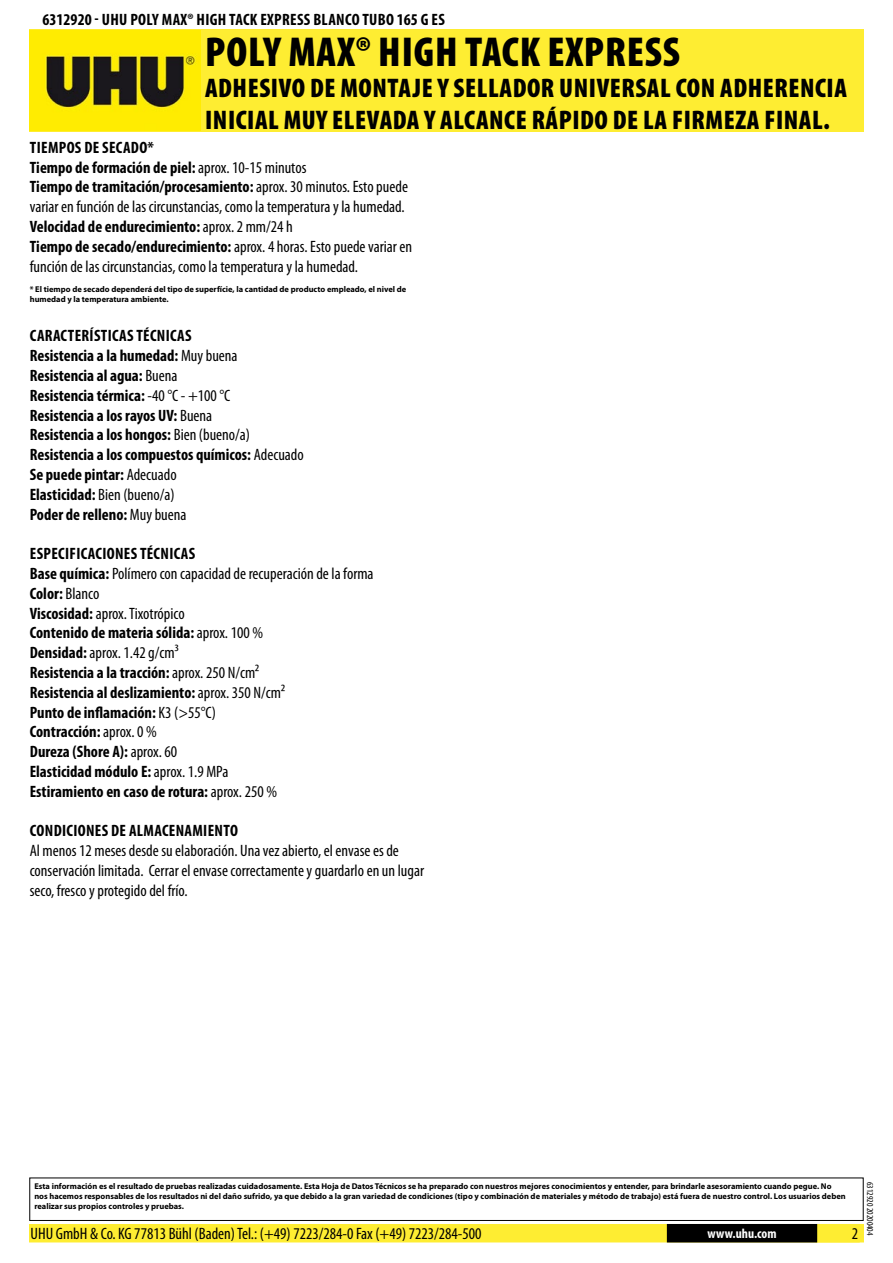
<style>
.page{position:relative;width:893px;height:1263px;background:#fff}
.page>*{position:absolute;margin:0;border:0;box-sizing:border-box;transform-origin:0 0}
.t1{font:900 condensed 42px "Myriad Pro";letter-spacing:.02em;color:#000}
.t2{font:900 condensed 27px/32.4px "Myriad Pro";letter-spacing:.02em;color:#000}
.t3{font:700 condensed 16.5px/19.8px "Myriad Pro";color:#000}
.t4{font:condensed 16.5px/19.8px "Myriad Pro";color:#000}
.t5{font:700 condensed 16.5px "Myriad Pro";letter-spacing:.02em;color:#000}
.t6{font:700 condensed 13.5px "Myriad Pro";letter-spacing:.015em;color:#fff}
.t7{font:condensed 9px "Myriad Pro";color:#000}
.t8{font:700 8.4px/10.1px "Myriad Pro";color:#000}
.s1{font-weight:700}
.s2{font-weight:400}
</style>
<div class="page">
<div style="left:30px;top:1225px;width:833px;height:17px;background:#feed32"></div>
<div style="left:29px;top:1224px;width:835px;height:18px;border:2px solid #feed32"></div>
<div style="left:816px;top:1224px;width:44px;height:18px;border:2px solid #feed32"></div>
<div style="left:668px;top:1225px;width:148px;height:17px;background:#000"></div>
<div style="left:667px;top:1224px;width:150px;height:18px;border:2px solid #000"></div>
<div style="left:29px;top:1177px;width:835px;height:44px;border:1px solid #000"></div>
<div style="left:30px;top:30px;width:834px;height:102px;background:#feed32"></div>
<img style="left:30px;top:31px;width:171px;height:100px">
<p class="t5" style="left:43px;top:9px;width:403px">6312920 - UHU Poly Max® High Tack Express Blanco Tubo 165 g ES</p>
<h1 class="t1" style="left:205px;top:25px;width:476px">POLY MAX® HIGH TACK EXPRESS</h1>
<h2 class="t2" style="left:205px;top:71px;width:643px">ADHESIVO DE MONTAJE Y SELLADOR UNIVERSAL CON ADHERENCIA<br>INICIAL MUY ELEVADA Y ALCANCE RÁPIDO DE LA FIRMEZA FINAL.</h2>
<p class="t4" style="left:30px;top:137px;width:384px"><span class="s1">Tiempos de secado*<br>Tiempo de formación de piel:</span> aprox. 10-15 minutos<br><span class="s1">Tiempo de tramitación/procesamiento:</span> aprox. 30 minutos. Esto puede variar en función de las circunstancias, como la temperatura y la humedad.<br><span class="s1">Velocidad de endurecimiento:</span> aprox. 2 mm/24 h<br><span class="s1">Tiempo de secado/endurecimiento:</span> aprox. 4 horas. Esto puede variar en función de las circunstancias, como la temperatura y la humedad.</p>
<p class="t8" style="left:30px;top:284px;width:378px">* El tiempo de secado dependerá del tipo de superfície, la cantidad de producto empleado, el nivel de humedad y la temperatura ambiente.</p>
<p class="t3" style="left:30px;top:326px;width:276px">Caracte rísticas técnicas<br>Resistencia a la humedad: <span class="s2">Muy buena </span>Resistencia al agua: <span class="s2">Buena<br></span>Resistencia térmica: <span class="s2">-40 °C - +100 °C<br></span>Resistencia a los rayos UV: <span class="s2">Buena<br></span>Resistencia a los hongos: <span class="s2">Bien (bueno/a)<br></span>Resistencia a los compuestos químicos: <span class="s2">Adecuado </span>Se puede pintar: <span class="s2">Adecuado<br></span>Elasticidad: <span class="s2">Bien (bueno/a)<br></span>Poder de relleno: <span class="s2">Muy buena</span></p>
<p class="t3" style="left:30px;top:543px;width:345px">Especificaciones técnicas<br>Base química: <span class="s2">Polímero con capacidad de recuperación de la forma </span>Color: <span class="s2">Blanco<br></span>Viscosidad: <span class="s2">aprox. Tixotrópico<br></span>Contenido de materia sólida: <span class="s2">aprox. 100 %<br></span>Densidad: <span class="s2">aprox. 1.42 g/cm³<br></span>Resistencia a la tracción: <span class="s2">aprox. 250 N/cm²<br></span>Resistencia al deslizamiento: <span class="s2">aprox. 350 N/cm²<br></span>Punto de inflamación: <span class="s2">K3 (&gt;55°C)<br></span>Contracción: <span class="s2">aprox. 0 %<br></span>Dureza (Shore A): <span class="s2">aprox. 60<br></span>Elasticidad módulo E: <span class="s2">aprox. 1.9 MPa<br></span>Estiramiento en caso de rotura: <span class="s2">aprox. 250 %</span></p>
<p class="t5" style="left:30px;top:821px;width:209px">Condiciones de almacenamiento</p>
<p class="t4" style="left:30px;top:841px;width:396px">Al menos 12 meses desde su elaboración. Una vez abierto, el envase es de conservación limitada. Cerrar el envase correctamente y guardarlo en un lugar seco, fresco y protegido del frío.</p>
<p class="t8" style="left:34px;top:1181px;width:813px">Esta información es el resultado de pruebas realizadas cuidadosamente. Esta Hoja de Datos Técnicos se ha preparado con nuestros mejores conocimientos y entender, para brindarle asesoramiento cuando pegue. No nos hacemos responsables de los resultados ni del daño sufrido, ya que debido a la gran variedad de condiciones (tipo y combinación de materiales y método de trabajo) está fuera de nuestro control. Los usuarios deben realizar sus propios controles y pruebas.</p>
<p class="t4" style="left:31px;top:1224px;width:453px">UHU GmbH &amp; Co. KG 77813 Bühl (Baden) Tel.: (+49) 7223/284-0 Fax (+49) 7223/284-500</p>
<p class="t6" style="left:707px;top:1225px;width:71px">www.uhu.com</p>
<p class="t4" style="left:852px;top:1224px;width:8px">2</p>
<p class="t7" style="left:875px;top:1182px;width:55px;rotate:90deg">6312920 20200404</p>
</div>
